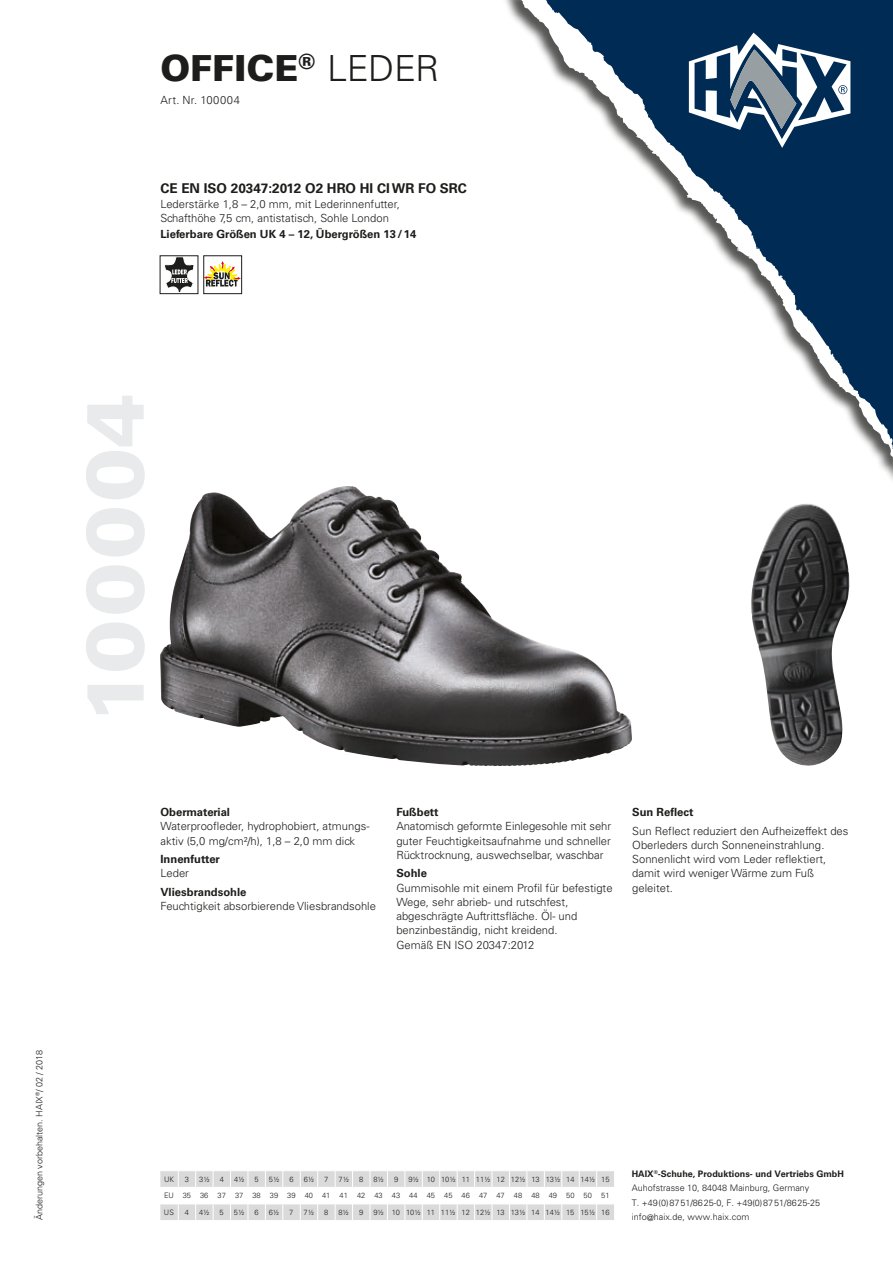
<style>
.page{position:relative;width:893px;height:1263px;background:#fff}
.page>*{position:absolute;margin:0;border:0;box-sizing:border-box;transform-origin:0 0}
.t1{font:900 80.85px "Univers LT Std";letter-spacing:.04em;color:#e8eaeb}
.t2{font:900 36px "Univers LT Std";color:#1d1d1b}
.t3{font:700 13.5px "Univers LT Std";color:#1d1d1b}
.t4{font:300 11.25px/14.2px "Univers LT Std";color:#1d1d1b}
.t5{font:700 11.25px "Univers LT Std";color:#1d1d1b}
.t6{font:300 11.25px "Univers LT Std";letter-spacing:.045em;color:#1d1d1b}
.t7{font:300 9px/14.2px "Univers LT Std";color:#1d1d1b}
.t8{font:300 7.5px "Univers LT Std";color:#1d1d1b}
.s1{font-weight:300}
.s2{font-weight:700}
</style>
<div class="page">
<img style="left:751px;top:503px;width:98px;height:263px">
<svg style="left:533px;top:0;width:360px;height:466px"></svg>
<svg style="left:689px;top:33px;width:161px;height:115px"></svg>
<img style="left:160px;top:486px;width:464px;height:280px">
<svg style="left:160px;top:1171px;width:454px;height:49px"></svg>
<svg style="left:164px;top:258px;width:30px;height:34px"></svg>
<svg style="left:206px;top:261px;width:34px;height:26px"></svg>
<div style="left:204px;top:256px;width:38px;height:38px;border:1px solid #1d1d1b"></div>
<h2 class="t2" style="left:160px;top:46px;width:280px">OFFICE<sup>®</sup> <span class="s1">LEDER</span></h2>
<p class="t6" style="left:160px;top:93px;width:81px">Art. Nr. 100004</p>
<p class="t3" style="left:160px;top:180px;width:308px">CE EN ISO 20347:2012 O2 HRO HI CI WR FO SRC</p>
<p class="t4" style="left:160px;top:198px;width:241px;line-height:13.5px">Lederstärke 1,8 – 2,0 mm, mit Lederinnenfutter,<br>Schafthöhe 7,5 cm, antistatisch, Sohle London</p>
<p class="t5" style="left:160px;top:228px;width:258px">Lieferbare Größen UK 4 – 12, Übergrößen 13/14</p>
<p class="t7" style="left:32px;top:1220px;width:172px;rotate:-90deg">Änderungen vorbehalten. HAIX<sup>®</sup>/ 02 / 2018</p>
<h1 class="t1" style="left:64px;top:723px;width:331px;rotate:-90deg">100004</h1>
<p class="t5" style="left:161px;top:806px;width:71px">Obermaterial</p>
<p class="t4" style="left:161px;top:819px;width:210px">Waterproofleder, hydrophobiert, atmungs&shy;aktiv (5,0 mg/cm²/h), 1,8 – 2,0 mm dick</p>
<p class="t5" style="left:161px;top:853px;width:61px">Innenfutter</p>
<p class="t4" style="left:161px;top:866px;width:30px">Leder</p>
<p class="t5" style="left:161px;top:885px;width:88px">Vliesbrandsohle</p>
<p class="t4" style="left:161px;top:899px;width:217px">Feuchtigkeit absorbierende Vliesbrandsohle</p>
<p class="t5" style="left:396px;top:806px;width:44px">Fußbett</p>
<p class="t4" style="left:396px;top:819px;width:216px;text-align:justify">Anatomisch geformte Einlegesohle mit sehr guter Feuchtigkeitsaufnahme und schneller Rücktrocknung, auswechselbar, waschbar</p>
<p class="t5" style="left:396px;top:867px;width:32px">Sohle</p>
<p class="t4" style="left:396px;top:881px;width:218px">Gummisohle mit einem Profil für befestigte Wege, sehr abrieb- und rutschfest, abgeschrägte Auftrittsfläche. Öl- und benzinbeständig, nicht kreidend.<br>Gemäß EN ISO 20347:2012</p>
<p class="t5" style="left:632px;top:806px;width:63px">Sun Reflect</p>
<p class="t4" style="left:632px;top:824px;width:218px">Sun Reflect reduziert den Aufheizeffekt des Oberleders durch Sonneneinstrahlung.<br>Sonnenlicht wird vom Leder reflektiert, damit wird weniger Wärme zum Fuß geleitet.</p>
<p class="t8" style="left:164px;top:1174px;width:11px">UK</p>
<p class="t8" style="left:185px;top:1174px;width:6px">3</p>
<p class="t8" style="left:199px;top:1174px;width:12px">3½</p>
<p class="t8" style="left:220px;top:1174px;width:6px">4</p>
<p class="t8" style="left:234px;top:1174px;width:12px">4½</p>
<p class="t8" style="left:255px;top:1174px;width:6px">5</p>
<p class="t8" style="left:269px;top:1174px;width:12px">5½</p>
<p class="t8" style="left:289px;top:1174px;width:6px">6</p>
<p class="t8" style="left:304px;top:1174px;width:12px">6½</p>
<p class="t8" style="left:324px;top:1174px;width:6px">7</p>
<p class="t8" style="left:339px;top:1174px;width:12px">7½</p>
<p class="t8" style="left:359px;top:1174px;width:6px">8</p>
<p class="t8" style="left:373px;top:1174px;width:12px">8½</p>
<p class="t8" style="left:394px;top:1174px;width:6px">9</p>
<p class="t8" style="left:408px;top:1174px;width:203px">9½ 10 10½ 11 11½ 12 12½ 13 13½ 14 14½ 15</p>
<p class="t8" style="left:164px;top:1191px;width:447px">EU 35 36 37 37 38 39 39 40 41 41 42 43 43 44 45 45 46 47 47 48 48 49 50 50 51</p>
<p class="t8" style="left:164px;top:1208px;width:11px">US</p>
<p class="t8" style="left:185px;top:1208px;width:6px">4</p>
<p class="t8" style="left:199px;top:1208px;width:12px">4½</p>
<p class="t8" style="left:220px;top:1208px;width:6px">5</p>
<p class="t8" style="left:234px;top:1208px;width:12px">5½</p>
<p class="t8" style="left:254px;top:1208px;width:6px">6</p>
<p class="t8" style="left:269px;top:1208px;width:12px">6½</p>
<p class="t8" style="left:289px;top:1208px;width:6px">7</p>
<p class="t8" style="left:304px;top:1208px;width:12px">7½</p>
<p class="t8" style="left:324px;top:1208px;width:6px">8</p>
<p class="t8" style="left:338px;top:1208px;width:12px">8½</p>
<p class="t8" style="left:359px;top:1208px;width:6px">9</p>
<p class="t8" style="left:373px;top:1208px;width:238px">9½ 10 10½ 11 11½ 12 12½ 13 13½ 14 14½ 15 15½ 16</p>
<p class="t7" style="left:632px;top:1167px;width:214px"><span class="s2">HAIX</span><sup>®</sup><span class="s2">-Schuhe, Produktions- und Vertriebs GmbH </span>Auhofstrasse 10, 84048 Mainburg, Germany<br>T. +49(0)8751/8625-0, F. +49(0)8751/8625-25 info@haix.de, www.haix.com</p>
</div>
